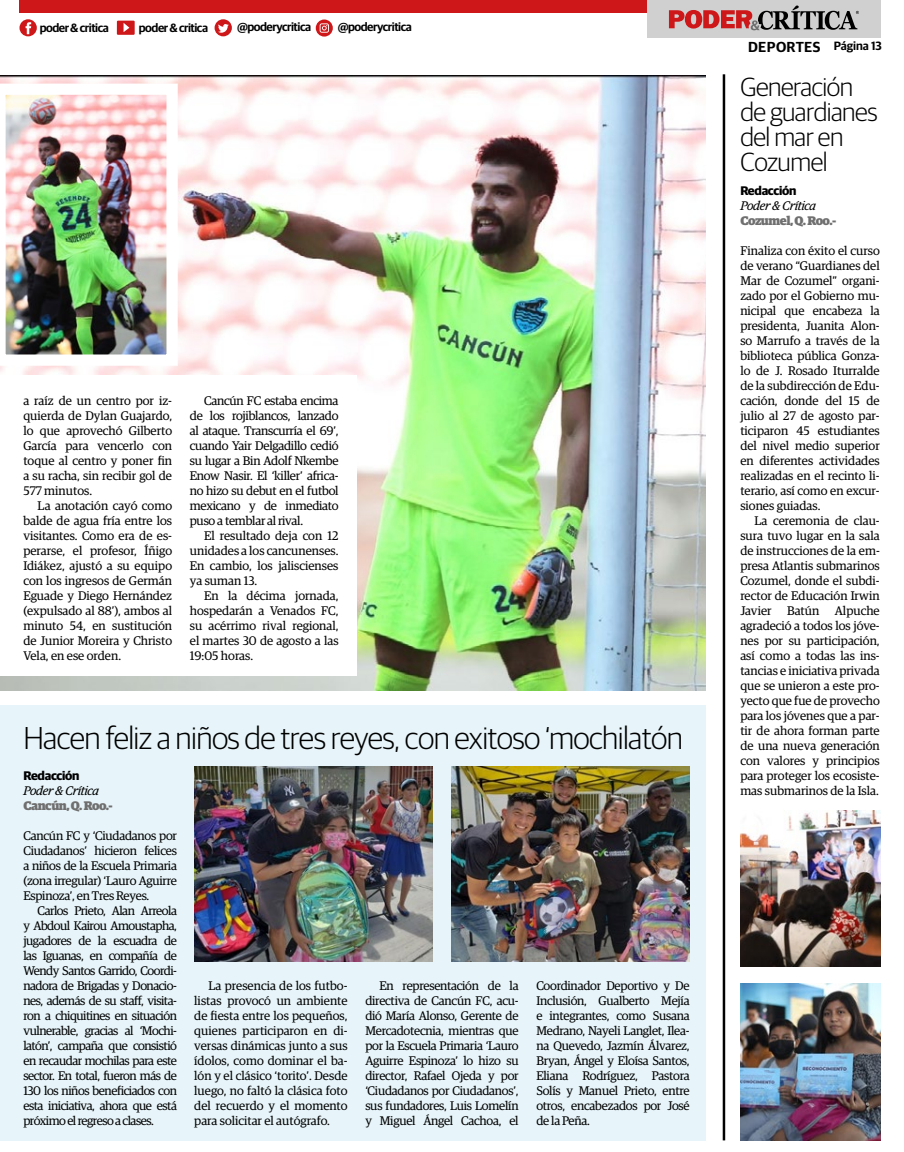
<style>
.page{position:relative;width:904px;height:1152px;background:#fff}
.page>*{position:absolute;margin:0;border:0;box-sizing:border-box;transform-origin:0 0}
.t1{font:300 31.75px "Guardian Sans";letter-spacing:-.02em;color:#000}
.t2{font:300 26.25px/25px "Guardian Sans";letter-spacing:-.02em;color:#000}
.t3{font:600 14.5px "Guardian Sans";letter-spacing:.02em;color:#000}
.t4{font:12.5px/15px "Guardian Egyp";letter-spacing:-.005em;color:#000;text-align:justify}
.t5{font:900 12.5px "Guardian Egyp";letter-spacing:-.04em;color:#706f6f}
.t6{font:italic 12.5px "Guardian Egyp";letter-spacing:-.02em;color:#000}
.t7{font:700 12.5px "Guardian Sans";letter-spacing:-.02em;color:#000}
.t8{font:600 12px "Guardian Sans";letter-spacing:-.04em;color:#000}
.t9{font:600 12px "Guardian Sans";color:#000}
</style>
<div class="page">
<div style="left:0;top:705px;width:705px;height:435px;background:#e7f5fa"></div>
<img style="left:0;top:75px;width:705px;height:615px">
<div style="left:647px;top:0;width:234px;height:38px;background:#d0d0d0"></div>
<div style="left:19px;top:0;width:628px;height:13px;background:#cd1719"></div>
<svg style="left:669px;top:6px;width:190px;height:24px"></svg>
<img style="left:740px;top:984px;width:140px;height:156px">
<img style="left:740px;top:810px;width:140px;height:156px">
<hr style="left:722px;top:74px;width:3px;height:1066px;background:#000">
<img style="left:0;top:84px;width:178px;height:282px">
<img style="left:194px;top:766px;width:238px;height:195px">
<img style="left:452px;top:766px;width:237px;height:195px">
<div style="left:0;top:375px;width:356px;height:300px;background:#fff"></div>
<svg style="left:117px;top:21px;width:18px;height:14px"></svg>
<svg style="left:316px;top:19px;width:17px;height:18px"></svg>
<svg style="left:214px;top:19px;width:18px;height:17px"></svg>
<svg style="left:19px;top:19px;width:18px;height:17px"></svg>
<p class="t8" style="left:40px;top:19px;width:71px">poder &amp; critica</p>
<p class="t8" style="left:139px;top:19px;width:71px">poder &amp; critica</p>
<p class="t8" style="left:237px;top:18px;width:76px">@poderycritica</p>
<p class="t8" style="left:338px;top:18px;width:76px">@poderycritica</p>
<p class="t4" style="left:23px;top:392px;width:150px">a raíz de un centro por iz&shy;quierda de Dylan Guajardo, lo que aprovechó Gilberto García para vencerlo con toque al centro y poner fin a su racha, sin recibir gol de 577 minutos.</p>
<p class="t4" style="left:23px;top:497px;width:150px;text-indent:14px">La anotación cayó como balde de agua fría entre los visitantes. Como era de es&shy;perarse, el profesor, Íñigo Idiákez, ajustó a su equipo con los ingresos de Germán Eguade y Diego Hernández (expulsado al 88’), ambos al minuto 54, en sustitución de Junior Moreira y Christo Vela, en ese orden.</p>
<p class="t4" style="left:190px;top:392px;width:150px;text-indent:14px">Cancún FC estaba encima de los rojiblancos, lanzado al ataque. Transcurría el 69’, cuando Yair Delgadillo cedió su lugar a Bin Adolf Nkembe Enow Nasir. El ‘killer’ africa&shy;no hizo su debut en el futbol mexicano y de inmediato puso a temblar al rival.</p>
<p class="t4" style="left:190px;top:527px;width:150px;text-indent:14px">El resultado deja con 12 unidades a los cancunenses.<br>En cambio, los jaliscienses ya suman 13.</p>
<p class="t4" style="left:190px;top:587px;width:150px;text-indent:14px">En la décima jornada, hospedarán a Venados FC, su acérrimo rival regional, el martes 30 de agosto a las 19:05 horas.</p>
<h1 class="t1" style="left:23px;top:715px;width:661px">Hacen feliz a niños de tres reyes, con exitoso ‘mochilatón</h1>
<p class="t7" style="left:23px;top:766px;width:58px">Redacción</p>
<p class="t6" style="left:23px;top:782px;width:77px">Poder &amp; Crítica</p>
<p class="t5" style="left:23px;top:796px;width:91px">Cancún, Q. Roo.-</p>
<p class="t4" style="left:23px;top:827px;width:155px">Cancún FC y ‘Ciudadanos por Ciudadanos’ hicieron felices a niños de la Escuela Primaria (zona irregular) ‘Lauro Aguirre Espinoza’, en Tres Reyes.</p>
<p class="t4" style="left:23px;top:902px;width:155px;text-indent:14px">Carlos Prieto, Alan Arreola y Abdoul Kairou Amoustapha, jugadores de la escuadra de las Iguanas, en compañía de Wendy Santos Garrido, Coordi&shy;nadora de Brigadas y Donacio&shy;nes, además de su staff, visita&shy;ron a chiquitines en situación vulnerable, gracias al ‘Mochi&shy;latón’, campaña que consistió en recaudar mochilas para este sector. En total, fueron más de 130 los niños beneficiados con esta iniciativa, ahora que está próximo el regreso a clases.</p>
<p class="t4" style="left:194px;top:977px;width:155px;text-indent:14px">La presencia de los futbo&shy;listas provocó un ambiente de fiesta entre los pequeños, quienes participaron en di&shy;versas dinámicas junto a sus ídolos, como dominar el ba&shy;lón y el clásico ‘torito’. Desde luego, no faltó la clásica foto del recuerdo y el momento para solicitar el autógrafo.</p>
<p class="t4" style="left:365px;top:977px;width:155px;text-indent:14px">En representación de la directiva de Cancún FC, acu&shy;dió María Alonso, Gerente de Mercadotecnia, mientras que por la Escuela Primaria ‘Lauro Aguirre Espinoza’ lo hizo su director, Rafael Ojeda y por ‘Ciudadanos por Ciudadanos’, sus fundadores, Luis Lomelín y Miguel Ángel Cachoa, el</p>
<p class="t4" style="left:536px;top:977px;width:155px">Coordinador Deportivo y De Inclusión, Gualberto Mejía e integrantes, como Susana Medrano, Nayeli Langlet, Ilea&shy;na Quevedo, Jazmín Álvarez, Bryan, Ángel y Eloísa Santos, Eliana Rodríguez, Pastora Solís y Manuel Prieto, entre otros, encabezados por José de la Peña.</p>
<p class="t9" style="left:833px;top:37px;width:50px">Página 13</p>
<h2 class="t2" style="left:740px;top:72px;width:139px">Generación de guardianes del mar en<br>Cozumel</h2>
<p class="t3" style="left:748px;top:36px;width:74px">DEPORTES</p>
<p class="t7" style="left:740px;top:181px;width:58px">Redacción</p>
<p class="t6" style="left:740px;top:197px;width:77px">Poder &amp; Crítica</p>
<p class="t5" style="left:740px;top:211px;width:97px">Cozumel, Q. Roo.-</p>
<p class="t4" style="left:740px;top:242px;width:141px">Finaliza con éxito el curso de verano “Guardianes del Mar de Cozumel” organi&shy;zado por el Gobierno mu&shy;nicipal que encabeza la presidenta, Juanita Alon&shy;so Marrufo a través de la biblioteca pública Gonza&shy;lo de J. Rosado Iturralde de la subdirección de Edu&shy;cación, donde del 15 de julio al 27 de agosto par&shy;ticiparon 45 estudiantes del nivel medio superior en diferentes actividades realizadas en el recinto li&shy;terario, así como en excur&shy;siones guiadas.</p>
<p class="t4" style="left:740px;top:512px;width:141px;text-indent:14px">La ceremonia de clau&shy;sura tuvo lugar en la sala de instrucciones de la em&shy;presa Atlantis submarinos Cozumel, donde el subdi&shy;rector de Educación Irwin Javier Batún Alpuche agradeció a todos los jóve&shy;nes por su participación, así como a todas las ins&shy;tancias e iniciativa privada que se unieron a este pro&shy;yecto que fue de provecho para los jóvenes que a par&shy;tir de ahora forman parte de una nueva generación con valores y principios para proteger los ecosiste&shy;mas submarinos de la Isla.</p>
</div>
